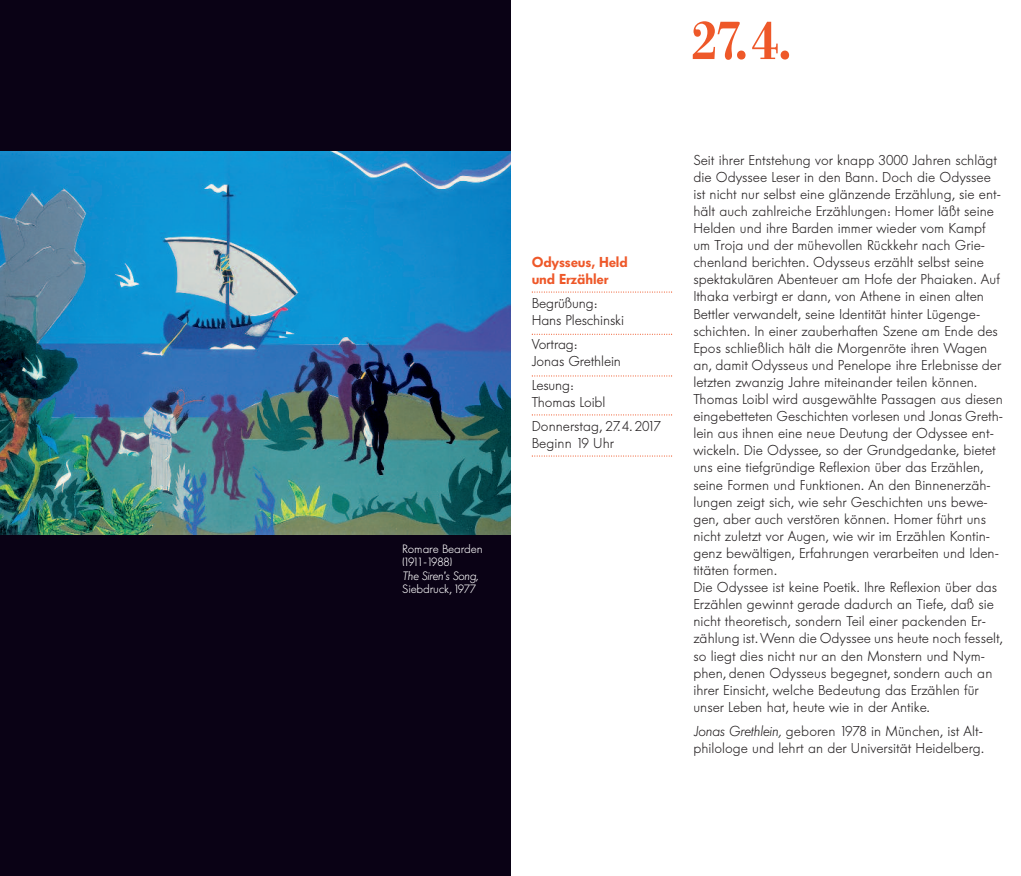
<style>
.page{position:relative;width:1021px;height:876px;background:#fff}
.page>*{position:absolute;margin:0;border:0;box-sizing:border-box;transform-origin:0 0}
.t1{font:500 54.6px "Bodoni Berthold BQ";color:#ee5829;scale:.93 1}
.t2{font:300 14.25px/17.1px "Futura BQ";color:#231f20}
.t3{font:600 14.25px/17.1px "Futura BQ";letter-spacing:-.01em;color:#ee5829}
.t4{font:300 12px/13.5px "Futura BQ";letter-spacing:-.01em;color:#fff}
.t5{font:italic 300 12px "Futura BQ";letter-spacing:-.01em;color:#fff}
.s1{font-style:italic}
</style>
<div class="page">
<div style="left:0;top:0;width:510px;height:876px;background:#0a0215"></div>
<img style="left:0;top:151px;width:510px;height:383px">
<svg style="left:531px;top:334px;width:141px;height:1px"></svg>
<svg style="left:531px;top:291px;width:141px;height:2px"></svg>
<svg style="left:531px;top:375px;width:141px;height:2px"></svg>
<svg style="left:531px;top:414px;width:141px;height:1px"></svg>
<svg style="left:531px;top:455px;width:141px;height:2px"></svg>
<p class="t4" style="left:402px;top:542px;width:82px">Romare Bearden (1911-1988)</p>
<p class="t5" style="left:402px;top:569px;width:78px">The Siren’s Song,</p>
<p class="t4" style="left:402px;top:582px;width:75px">Siebdruck,1977</p>
<h1 class="t1" style="left:691px;top:10px;width:108px">27.4.</h1>
<p class="t3" style="left:531px;top:253px;width:97px">Odysseus, Held und Erzähler</p>
<p class="t2" style="left:531px;top:294px;width:94px">Begrüßung:<br>Hans Pleschinski</p>
<p class="t2" style="left:531px;top:335px;width:91px">Vortrag:<br>Jonas Grethlein</p>
<p class="t2" style="left:531px;top:376px;width:75px">Lesung:<br>Thomas Loibl</p>
<p class="t2" style="left:531px;top:417px;width:130px">Donnerstag, 27.4. 2017<br>Beginn 19 Uhr</p>
<p class="t2" style="left:693px;top:151px;width:311px">Seit ihrer Entstehung vor knapp 3000 Jahren schlägt die Odyssee Leser in den Bann. Doch die Odyssee ist nicht nur selbst eine glänzende Erzählung, sie ent&shy;hält auch zahlreiche Erzählungen: Homer läßt seine Helden und ihre Barden immer wieder vom Kampf um Troja und der mühevollen Rückkehr nach Grie&shy;chenland berichten. Odysseus erzählt selbst seine spektakulären Abenteuer am Hofe der Phaiaken. Auf Ithaka verbirgt er dann, von Athene in einen alten Bettler verwandelt, seine Identität hinter Lügenge&shy;schichten. In einer zauberhaften Szene am Ende des Epos schließlich hält die Morgenröte ihren Wagen an, damit Odysseus und Penelope ihre Erlebnisse der letzten zwanzig Jahre miteinander teilen können.<br>Thomas Loibl wird ausgewählte Passagen aus diesen eingebetteten Geschichten vorlesen und Jonas Greth&shy;lein aus ihnen eine neue Deutung der Odyssee ent&shy;wickeln. Die Odyssee, so der Grundgedanke, bietet uns eine tiefgründige Reflexion über das Erzählen, seine Formen und Funktionen. An den Binnenerzäh&shy;lungen zeigt sich, wie sehr Geschichten uns bewe&shy;gen, aber auch verstören können. Homer führt uns nicht zuletzt vor Augen, wie wir im Erzählen Kontin&shy;genz bewältigen, Erfahrungen verarbeiten und Iden&shy;titäten formen.<br>Die Odyssee ist keine Poetik. Ihre Reflexion über das Erzählen gewinnt gerade dadurch an Tiefe, daß sie nicht theoretisch, sondern Teil einer packenden Er&shy;zählung ist. Wenn die Odyssee uns heute noch fesselt, so liegt dies nicht nur an den Monstern und Nym&shy;phen, denen Odysseus begegnet, sondern auch an ihrer Einsicht, welche Bedeutung das Erzählen für unser Leben hat, heute wie in der Antike.</p>
<p class="t2" style="left:693px;top:722px;width:292px"><span class="s1">Jonas Grethlein,</span> geboren 1978 in München, ist Alt&shy;philologe und lehrt an der Universität Heidelberg.</p>
</div>
